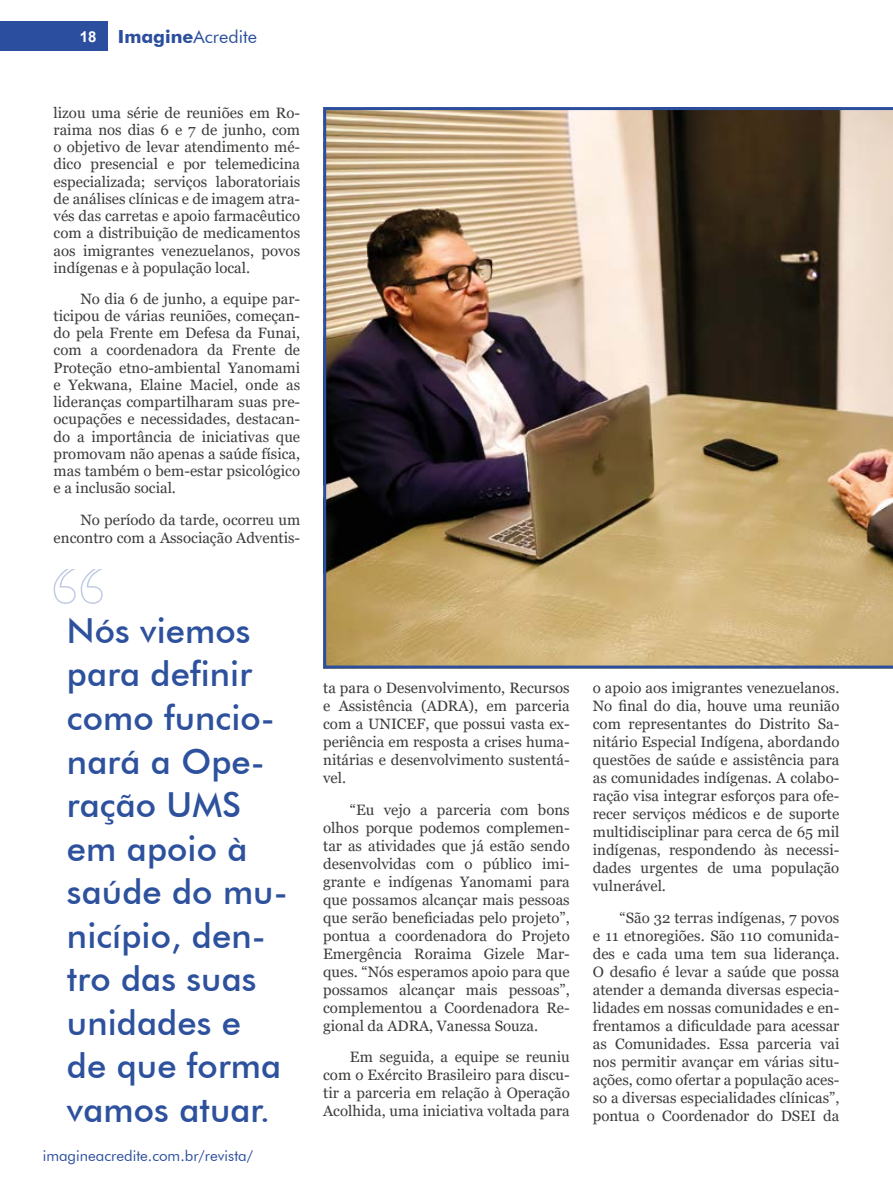
<style>
.page{position:relative;width:893px;height:1191px;background:#fff}
.page>*{position:absolute;margin:0;border:0;box-sizing:border-box;transform-origin:0 0}
.t1{font:500 34.5px/43.5px "Futura BT";letter-spacing:.005em;color:#2d519d}
.t2{font:18px "Futura BT";color:#2b4f9e}
.t3{font:15px/18px "Georgia";color:#3c3c3b;text-align:justify}
.t4{font:15px "Futura BT";color:#2b4f9e}
.s1{font-family:"Arial";font-weight:700;font-size:15px;color:#fff}
.s2{font-weight:700}
</style>
<div class="page">
<div style="left:0;top:21px;width:107px;height:30px;background:#2b4f9e"></div>
<img style="left:323px;top:107px;width:570px;height:561px">
<svg style="left:54px;top:570px;width:49px;height:34px"></svg>
<p class="t2" style="left:80px;top:26px;width:179px"><span class="s1">18</span> <span class="s2">Imagine</span>Acredite</p>
<p class="t3" style="left:54px;top:104px;width:248px;line-height:17.2px">lizou uma série de reuniões em Ro&shy;raima nos dias 6 e 7 de junho, com o objetivo de levar atendimento mé&shy;dico presencial e por telemedicina especializada; serviços laboratoriais de análises clínicas e de imagem atra&shy;vés das carretas e apoio farmacêutico com a distribuição de medicamentos aos imigrantes venezuelanos, povos indígenas e à população local.</p>
<p class="t3" style="left:54px;top:290px;width:248px;line-height:17.2px;text-indent:27px">No dia 6 de junho, a equipe par&shy;ticipou de várias reuniões, começan&shy;do pela Frente em Defesa da Funai, com a coordenadora da Frente de Proteção etno-ambiental Yanomami e Yekwana, Elaine Maciel, onde as lideranças compartilharam suas pre&shy;ocupações e necessidades, destacan&shy;do a importância de iniciativas que promovam não apenas a saúde física, mas também o bem-estar psicológico e a inclusão social.</p>
<p class="t3" style="left:54px;top:511px;width:248px;text-align:right">No período da tarde, ocorreu um encontro com a Associação Adventis-</p>
<h1 class="t1" style="left:67px;top:608px;width:222px">Nós viemos para definir como funcio&shy;nará a Ope&shy;ração UMS em apoio à saúde do mu&shy;nicípio, den&shy;tro das suas unidades e de que forma vamos atuar.</h1>
<p class="t4" style="left:43px;top:1146px;width:212px">imagineacredite.com.br/revista/</p>
<p class="t3" style="left:323px;top:679px;width:248px">ta para o Desenvolvimento, Recursos e Assistência (ADRA), em parceria com a UNICEF, que possui vasta ex&shy;periência em resposta a crises huma&shy;nitárias e desenvolvimento sustentá&shy;vel.</p>
<p class="t3" style="left:323px;top:801px;width:248px;text-indent:27px">“Eu vejo a parceria com bons olhos porque podemos complemen&shy;tar as atividades que já estão sendo desenvolvidas com o público imi&shy;grante e indígenas Yanomami para que possamos alcançar mais pessoas que serão beneficiadas pelo projeto”, pontua a coordenadora do Projeto Emergência Roraima Gizele Mar&shy;ques. “Nós esperamos apoio para que possamos alcançar mais pessoas”, complementou a Coordenadora Re&shy;gional da ADRA, Vanessa Souza.</p>
<p class="t3" style="left:323px;top:1048px;width:248px;text-indent:27px">Em seguida, a equipe se reuniu com o Exército Brasileiro para discu&shy;tir a parceria em relação à Operação Acolhida, uma iniciativa voltada para</p>
<p class="t3" style="left:593px;top:679px;width:248px">o apoio aos imigrantes venezuelanos.<br>No final do dia, houve uma reunião com representantes do Distrito Sa&shy;nitário Especial Indígena, abordando questões de saúde e assistência para as comunidades indígenas. A colabo&shy;ração visa integrar esforços para ofe&shy;recer serviços médicos e de suporte multidisciplinar para cerca de 65 mil indígenas, respondendo às necessi&shy;dades urgentes de uma população vulnerável.</p>
<p class="t3" style="left:593px;top:909px;width:248px;text-indent:27px">“São 32 terras indígenas, 7 povos e 11 etnoregiões. São 110 comunida&shy;des e cada uma tem sua liderança.<br>O desafio é levar a saúde que possa atender a demanda diversas especia&shy;lidades em nossas comunidades e en&shy;frentamos a dificuldade para acessar as Comunidades. Essa parceria vai nos permitir avançar em várias situ&shy;ações, como ofertar a população aces&shy;so a diversas especialidades clínicas”, pontua o Coordenador do DSEI da</p>
</div>
